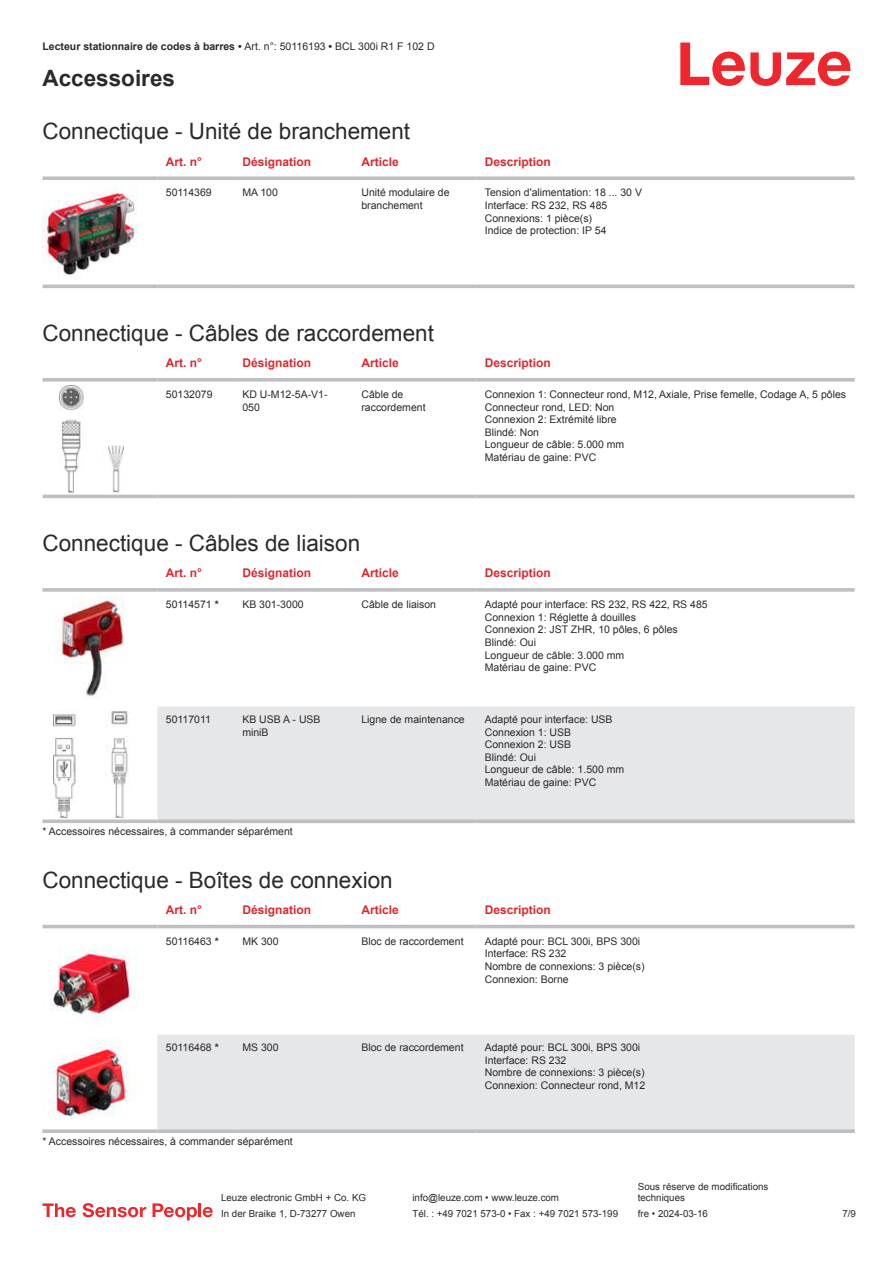
<style>
.page{position:relative;width:893px;height:1263px;background:#fff}
.page>*{position:absolute;margin:0;border:0;box-sizing:border-box;transform-origin:0 0}
.t1{font:22.5px "Arial";color:#2b292a}
.t2{font:700 22.5px "Arial";color:#2b292a}
.t3{font:700 12px "Arial";color:#db2a30}
.t4{font:10.5px/12.6px "Arial";color:#2b292a}
.t5{font:700 10.5px "Arial";color:#2b292a}
.t6{font:9.75px/11.7px "Arial";color:#2b292a}
.s1{font-weight:400}
.s2{font-weight:700}
</style>
<div class="page">
<svg style="left:680px;top:43px;width:170px;height:43px"></svg>
<svg style="left:43px;top:284px;width:812px;height:1px"></svg>
<svg style="left:43px;top:176px;width:114px;height:4px"></svg>
<svg style="left:157px;top:176px;width:77px;height:4px"></svg>
<svg style="left:234px;top:176px;width:119px;height:4px"></svg>
<svg style="left:353px;top:176px;width:123px;height:4px"></svg>
<svg style="left:476px;top:176px;width:379px;height:4px;background:#c4c6c8"></svg>
<hr style="left:43px;top:285px;width:114px;height:3px;background:#bdbfc1">
<hr style="left:157px;top:285px;width:77px;height:3px;background:#bdbfc1">
<hr style="left:234px;top:285px;width:119px;height:3px;background:#bdbfc1">
<hr style="left:353px;top:285px;width:123px;height:3px;background:#bdbfc1">
<hr style="left:476px;top:285px;width:379px;height:3px;background:#bdbfc1">
<img style="left:43px;top:187px;width:94px;height:89px">
<svg style="left:43px;top:385px;width:812px;height:114px"></svg>
<svg style="left:43px;top:378px;width:114px;height:4px"></svg>
<svg style="left:157px;top:378px;width:77px;height:4px"></svg>
<svg style="left:234px;top:378px;width:119px;height:4px"></svg>
<svg style="left:353px;top:378px;width:123px;height:4px"></svg>
<svg style="left:476px;top:378px;width:379px;height:4px;background:#c3c5c7"></svg>
<hr style="left:43px;top:495px;width:114px;height:3px;background:#bdbfc1">
<hr style="left:157px;top:495px;width:77px;height:3px;background:#bdbfc1">
<hr style="left:234px;top:495px;width:119px;height:3px;background:#bdbfc1">
<hr style="left:353px;top:495px;width:123px;height:3px;background:#bdbfc1">
<hr style="left:476px;top:495px;width:379px;height:3px;background:#bdbfc1">
<img style="left:59px;top:386px;width:65px;height:106px">
<div style="left:157px;top:706px;width:698px;height:113px;background:#e6e7e9"></div>
<svg style="left:43px;top:588px;width:114px;height:4px"></svg>
<svg style="left:157px;top:588px;width:77px;height:4px"></svg>
<svg style="left:234px;top:588px;width:119px;height:4px"></svg>
<svg style="left:353px;top:588px;width:123px;height:4px"></svg>
<svg style="left:476px;top:588px;width:379px;height:4px;background:#c3c5c7"></svg>
<svg style="left:43px;top:819px;width:114px;height:4px"></svg>
<svg style="left:157px;top:819px;width:77px;height:4px"></svg>
<svg style="left:234px;top:819px;width:119px;height:4px"></svg>
<svg style="left:353px;top:819px;width:123px;height:4px"></svg>
<svg style="left:476px;top:819px;width:379px;height:4px;background:#c2c4c6"></svg>
<img style="left:57px;top:596px;width:68px;height:100px">
<img style="left:53px;top:711px;width:77px;height:106px">
<svg style="left:43px;top:924px;width:812px;height:5px;fill:#eeefef"></svg>
<div style="left:157px;top:1035px;width:698px;height:94px;background:#e6e7e9"></div>
<hr style="left:43px;top:925px;width:114px;height:3px;background:#bdbfc1">
<hr style="left:157px;top:925px;width:77px;height:3px;background:#bdbfc1">
<hr style="left:234px;top:925px;width:119px;height:3px;background:#bdbfc1">
<hr style="left:353px;top:925px;width:123px;height:3px;background:#bdbfc1">
<hr style="left:476px;top:925px;width:379px;height:3px;background:#bdbfc1">
<svg style="left:43px;top:1129px;width:114px;height:4px"></svg>
<svg style="left:157px;top:1129px;width:77px;height:4px"></svg>
<svg style="left:234px;top:1129px;width:119px;height:4px"></svg>
<svg style="left:353px;top:1129px;width:123px;height:4px"></svg>
<svg style="left:476px;top:1129px;width:379px;height:4px;background:#c1c3c5"></svg>
<img style="left:51px;top:948px;width:86px;height:71px">
<img style="left:51px;top:1040px;width:79px;height:77px">
<svg style="left:43px;top:1203px;width:33px;height:14px"></svg>
<svg style="left:83px;top:1203px;width:63px;height:14px"></svg>
<svg style="left:153px;top:1203px;width:44px;height:17px"></svg>
<hr style="left:198px;top:1203px;width:3px;height:14px;background:#ed272d">
<svg style="left:203px;top:1207px;width:10px;height:10px"></svg>
<p class="t5" style="left:43px;top:43px;width:394px">Lecteur stationnaire de codes à barres • <span class="s1">Art. n°: 50116193</span> • <span class="s1">BCL 300i R1 F 102 D</span></p>
<h1 class="t2" style="left:43px;top:70px;width:134px">Accessoires</h1>
<h1 class="t1" style="left:43px;top:123px;width:369px">Connectique - Unité de branchement</h1>
<p class="t3" style="left:166px;top:157px;width:38px">Art. n°</p>
<p class="t3" style="left:242px;top:157px;width:70px">Désignation</p>
<p class="t3" style="left:361px;top:157px;width:39px">Article</p>
<p class="t3" style="left:485px;top:157px;width:68px">Description</p>
<p class="t4" style="left:166px;top:187px;width:47px">50114369</p>
<p class="t4" style="left:242px;top:187px;width:37px">MA 100</p>
<p class="t4" style="left:361px;top:187px;width:90px">Unité modulaire de branchement</p>
<p class="t4" style="left:485px;top:187px;width:159px">Tension d'alimentation: 18 ... 30 V<br>Interface: RS 232, RS 485<br>Connexions: 1 pièce(s)<br>Indice de protection: IP 54</p>
<h1 class="t1" style="left:43px;top:325px;width:393px">Connectique - Câbles de raccordement</h1>
<p class="t3" style="left:166px;top:358px;width:38px">Art. n°</p>
<p class="t3" style="left:242px;top:358px;width:70px">Désignation</p>
<p class="t3" style="left:361px;top:358px;width:39px">Article</p>
<p class="t3" style="left:485px;top:358px;width:68px">Description</p>
<p class="t4" style="left:166px;top:389px;width:48px">50132079</p>
<p class="t4" style="left:242px;top:389px;width:87px">KD U-M12-5A-V1-<br>050</p>
<p class="t4" style="left:361px;top:389px;width:66px">Câble de raccordement</p>
<p class="t4" style="left:485px;top:389px;width:363px">Connexion 1: Connecteur rond, M12, Axiale, Prise femelle, Codage A, 5 pôles<br>Connecteur rond, LED: Non<br>Connexion 2: Extrémité libre<br>Blindé: Non<br>Longueur de câble: 5.000 mm<br>Matériau de gaine: PVC</p>
<h1 class="t1" style="left:43px;top:535px;width:319px">Connectique - Câbles de liaison</h1>
<p class="t3" style="left:166px;top:568px;width:38px">Art. n°</p>
<p class="t3" style="left:242px;top:568px;width:70px">Désignation</p>
<p class="t3" style="left:361px;top:568px;width:39px">Article</p>
<p class="t3" style="left:485px;top:568px;width:68px">Description</p>
<p class="t4" style="left:166px;top:599px;width:54px">50114571 <span class="s2">*</span></p>
<p class="t4" style="left:242px;top:599px;width:63px">KB 301-3000</p>
<p class="t4" style="left:361px;top:599px;width:76px">Câble de liaison</p>
<p class="t4" style="left:485px;top:599px;width:224px">Adapté pour interface: RS 232, RS 422, RS 485<br>Connexion 1: Réglette à douilles<br>Connexion 2: JST ZHR, 10 pôles, 6 pôles<br>Blindé: Oui<br>Longueur de câble: 3.000 mm<br>Matériau de gaine: PVC</p>
<p class="t4" style="left:166px;top:714px;width:47px">50117011</p>
<p class="t4" style="left:242px;top:714px;width:80px">KB USB A - USB miniB</p>
<p class="t4" style="left:361px;top:714px;width:105px">Ligne de maintenance</p>
<p class="t4" style="left:485px;top:714px;width:141px">Adapté pour interface: USB<br>Connexion 1: USB<br>Connexion 2: USB<br>Blindé: Oui<br>Longueur de câble: 1.500 mm<br>Matériau de gaine: PVC</p>
<p class="t4" style="left:43px;top:826px;width:252px">* Accessoires nécessaires, à commander séparément</p>
<h1 class="t1" style="left:43px;top:871px;width:352px">Connectique - Boîtes de connexion</h1>
<p class="t3" style="left:166px;top:905px;width:38px">Art. n°</p>
<p class="t3" style="left:242px;top:905px;width:70px">Désignation</p>
<p class="t3" style="left:361px;top:905px;width:39px">Article</p>
<p class="t3" style="left:485px;top:905px;width:68px">Description</p>
<p class="t4" style="left:166px;top:936px;width:54px">50116463 <span class="s2">*</span></p>
<p class="t4" style="left:242px;top:936px;width:38px">MK 300</p>
<p class="t4" style="left:361px;top:936px;width:104px">Bloc de raccordement</p>
<p class="t4" style="left:485px;top:936px;width:161px">Adapté pour: BCL 300i, BPS 300i<br>Interface: RS 232<br>Nombre de connexions: 3 pièce(s)<br>Connexion: Borne</p>
<p class="t4" style="left:166px;top:1042px;width:54px">50116468 <span class="s2">*</span></p>
<p class="t4" style="left:242px;top:1042px;width:38px">MS 300</p>
<p class="t4" style="left:361px;top:1042px;width:104px">Bloc de raccordement</p>
<p class="t4" style="left:485px;top:1042px;width:162px">Adapté pour: BCL 300i, BPS 300i<br>Interface: RS 232<br>Nombre de connexions: 3 pièce(s)<br>Connexion: Connecteur rond, M12</p>
<p class="t4" style="left:43px;top:1136px;width:252px">* Accessoires nécessaires, à commander séparément</p>
<p class="t6" style="left:221px;top:1193px;width:146px">Leuze electronic GmbH + Co. KG</p>
<p class="t6" style="left:412px;top:1193px;width:148px">info@leuze.com • www.leuze.com</p>
<p class="t6" style="left:638px;top:1181px;width:132px">Sous réserve de modifications techniques</p>
<p class="t6" style="left:221px;top:1209px;width:136px">In der Braike 1, D-73277 Owen</p>
<p class="t6" style="left:412px;top:1209px;width:207px">Tél. : +49 7021 573-0 • Fax : +49 7021 573-199</p>
<p class="t6" style="left:638px;top:1209px;width:72px">fre • 2024-03-16</p>
<p class="t6" style="left:842px;top:1209px;width:15px">7 /9</p>
</div>
